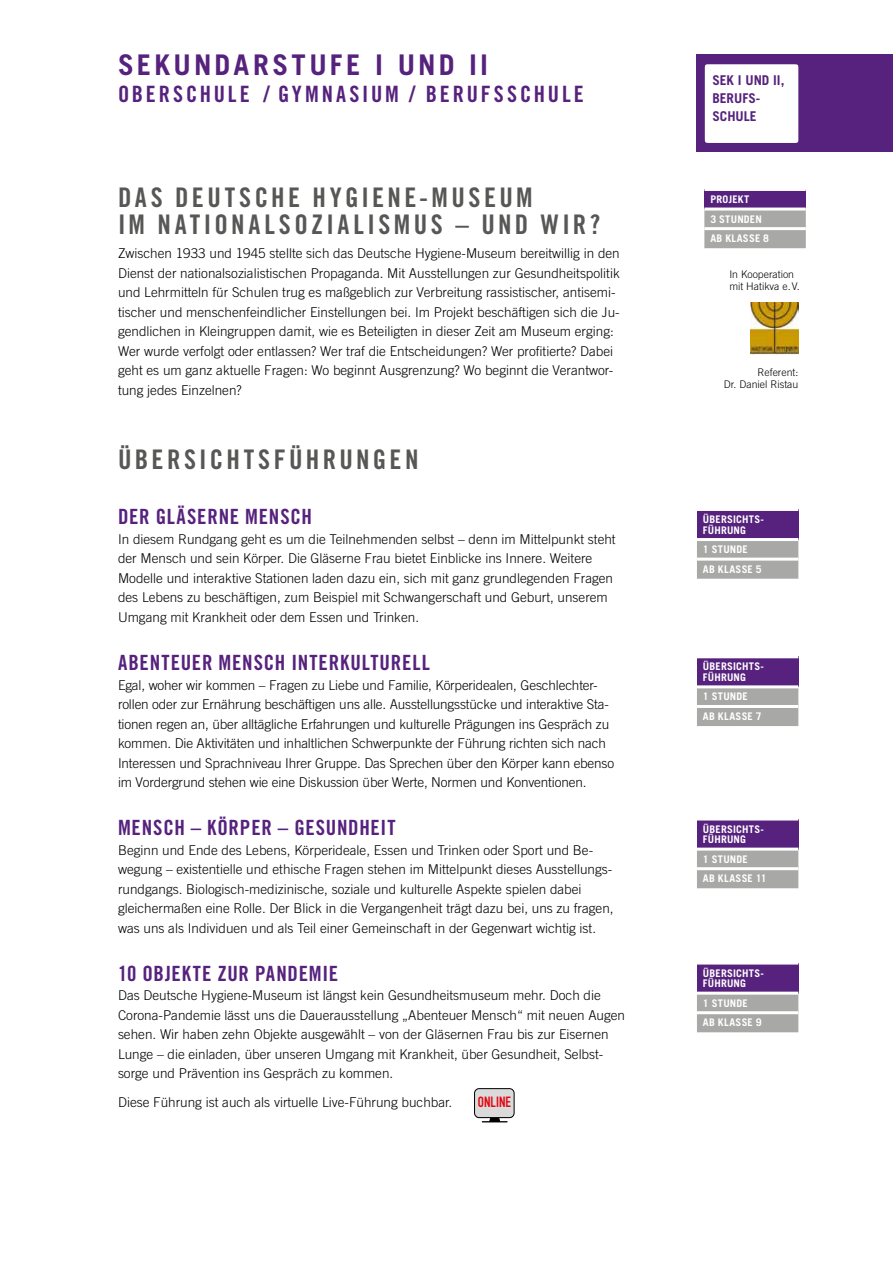
<style>
.page{position:relative;width:893px;height:1263px;background:#fff}
.page>*{position:absolute;margin:0;border:0;box-sizing:border-box;transform-origin:0 0}
.t1{font:700 28.5px "Trade Gothic LT Pro";letter-spacing:.11em;color:#56227d}
.t2{font:27px/27px "Trade Gothic LT Pro Bd Cn 20";letter-spacing:.125em;color:#575756}
.t3{font:22.5px "Trade Gothic LT Pro Bd Cn 20";letter-spacing:.125em;color:#56227d}
.t4{font:21px "Trade Gothic LT Pro Bd Cn 20";letter-spacing:.04em;color:#56227d}
.t5{font:700 14.55px "DIN Condensed";color:#e30613}
.t6{font:300 13.5px/19.5px "Trade Gothic LT Pro";color:#000}
.t7{font:700 13.5px/18px "Trade Gothic LT Pro";color:#56227d}
.t8{font:700 10.5px/19.6px "Trade Gothic LT Pro";letter-spacing:.02em;color:#fff}
.t9{font:300 10.5px/12px "Trade Gothic LT Pro";color:#000}
</style>
<div class="page">
<div style="left:696px;top:54px;width:197px;height:98px;background:#56227d"></div>
<div style="left:705px;top:64px;width:93px;height:79px;background:#fff;border-radius:4px"></div>
<div style="left:697px;top:657px;width:101px;height:30px;background:#56227d"></div>
<div style="left:697px;top:688px;width:101px;height:38px;background:#a8a8a7"></div>
<hr style="left:697px;top:655px;width:101px;height:3px;background:#fff">
<hr style="left:697px;top:685px;width:101px;height:3px;background:#fff">
<hr style="left:697px;top:705px;width:101px;height:3px;background:#fff">
<div style="left:697px;top:509px;width:101px;height:30px;background:#56227d"></div>
<div style="left:697px;top:541px;width:101px;height:38px;background:#a8a8a7"></div>
<hr style="left:697px;top:508px;width:101px;height:3px;background:#fff">
<hr style="left:697px;top:538px;width:101px;height:3px;background:#fff">
<hr style="left:697px;top:558px;width:101px;height:3px;background:#fff">
<div style="left:697px;top:963px;width:101px;height:30px;background:#56227d"></div>
<div style="left:697px;top:995px;width:101px;height:37px;background:#a8a8a7"></div>
<hr style="left:697px;top:961px;width:101px;height:3px;background:#fff">
<hr style="left:697px;top:992px;width:101px;height:3px;background:#fff">
<hr style="left:697px;top:1011px;width:101px;height:3px;background:#fff">
<div style="left:697px;top:819px;width:101px;height:30px;background:#56227d"></div>
<div style="left:697px;top:851px;width:101px;height:37px;background:#a8a8a7"></div>
<hr style="left:697px;top:817px;width:101px;height:3px;background:#fff">
<hr style="left:697px;top:848px;width:101px;height:3px;background:#fff">
<hr style="left:697px;top:867px;width:101px;height:3px;background:#fff">
<svg style="left:476px;top:1089px;width:38px;height:33px"></svg>
<div style="left:475px;top:1088px;width:39px;height:29px;background:#dadada;border-radius:5px"></div>
<div style="left:474px;top:1088px;width:40px;height:30px;border:1px solid #000;border-radius:5px"></div>
<img style="left:750px;top:303px;width:48px;height:51px">
<div style="left:704px;top:189px;width:102px;height:20px;background:#56227d"></div>
<div style="left:704px;top:211px;width:102px;height:37px;background:#a8a8a7"></div>
<hr style="left:704px;top:188px;width:102px;height:3px;background:#fff">
<hr style="left:704px;top:208px;width:102px;height:3px;background:#fff">
<hr style="left:704px;top:227px;width:102px;height:3px;background:#fff">
<h1 class="t1" style="left:118px;top:47px;width:372px">SEKUNDARSTUFE I UND II</h1>
<h3 class="t3" style="left:118px;top:80px;width:467px">OBERSCHULE / GYMNASIUM / BERUFSSCHULE</h3>
<h2 class="t2" style="left:118px;top:184px;width:484px">DAS DEUTSCHE HYGIENE-MUSEUM<br>IM NATIONALSOZIALISMUS – UND WIR?</h2>
<p class="t6" style="left:118px;top:244px;width:503px">Zwischen 1933 und 1945 stellte sich das Deutsche Hygiene-Museum bereitwillig in den Dienst der nationalsozialistischen Propaganda. Mit Ausstellungen zur Gesundheitspolitik und Lehrmitteln für Schulen trug es maßgeblich zur Verbreitung rassistischer, antisemi&shy;tischer und menschenfeindlicher Einstellungen bei. Im Projekt beschäftigen sich die Ju&shy;gendlichen in Kleingruppen damit, wie es Beteiligten in dieser Zeit am Museum erging:<br>Wer wurde verfolgt oder entlassen? Wer traf die Entscheidungen? Wer profitierte? Dabei geht es um ganz aktuelle Fragen: Wo beginnt Ausgrenzung? Wo beginnt die Verantwor&shy;tung jedes Einzelnen?</p>
<h2 class="t2" style="left:118px;top:446px;width:302px">ÜBERSICHTSFÜHRUNGEN</h2>
<h3 class="t4" style="left:118px;top:504px;width:196px">DER GLÄSERNE MENSCH</h3>
<p class="t6" style="left:118px;top:529px;width:499px">In diesem Rundgang geht es um die Teilnehmenden selbst – denn im Mittelpunkt steht der Mensch und sein Körper. Die Gläserne Frau bietet Einblicke ins Innere. Weitere Modelle und interaktive Stationen laden dazu ein, sich mit ganz grundlegenden Fragen des Lebens zu beschäftigen, zum Beispiel mit Schwangerschaft und Geburt, unserem Umgang mit Krankheit oder dem Essen und Trinken.</p>
<h3 class="t4" style="left:118px;top:650px;width:313px">ABENTEUER MENSCH INTERKULTURELL</h3>
<p class="t6" style="left:118px;top:675px;width:498px">Egal, woher wir kommen – Fragen zu Liebe und Familie, Körperidealen, Geschlechter&shy;rollen oder zur Ernährung beschäftigen uns alle. Ausstellungsstücke und interaktive Sta&shy;tionen regen an, über alltägliche Erfahrungen und kulturelle Prägungen ins Gespräch zu kommen. Die Aktivitäten und inhaltlichen Schwerpunkte der Führung richten sich nach Interessen und Sprachniveau Ihrer Gruppe. Das Sprechen über den Körper kann ebenso im Vordergrund stehen wie eine Diskussion über Werte, Normen und Konventionen.</p>
<h3 class="t4" style="left:118px;top:815px;width:279px">MENSCH – KÖRPER – GESUNDHEIT</h3>
<p class="t6" style="left:118px;top:840px;width:497px">Beginn und Ende des Lebens, Körperideale, Essen und Trinken oder Sport und Be&shy;wegung – existentielle und ethische Fragen stehen im Mittelpunkt dieses Ausstellungs&shy;rundgangs. Biologisch-medizinische, soziale und kulturelle Aspekte spielen dabei gleichermaßen eine Rolle. Der Blick in die Vergangenheit trägt dazu bei, uns zu fragen, was uns als Individuen und als Teil einer Gemeinschaft in der Gegenwart wichtig ist.</p>
<h3 class="t4" style="left:118px;top:960px;width:221px">10 OBJEKTE ZUR PANDEMIE</h3>
<p class="t6" style="left:118px;top:985px;width:509px">Das Deutsche Hygiene-Museum ist längst kein Gesundheitsmuseum mehr. Doch die Corona-Pandemie lässt uns die Dauerausstellung „Abenteuer Mensch“ mit neuen Augen sehen. Wir haben zehn Objekte ausgewählt – von der Gläsernen Frau bis zur Eisernen Lunge – die einladen, über unseren Umgang mit Krankheit, über Gesundheit, Selbst&shy;sorge und Prävention ins Gespräch zu kommen.</p>
<p class="t6" style="left:118px;top:1092px;width:336px">Diese Führung ist auch als virtuelle Live-Führung buchbar.</p>
<p class="t5" style="left:478px;top:1092px;width:34px">ONLINE</p>
<p class="t7" style="left:712px;top:71px;width:74px">SEK I UND II,<br>BERUFS-<br>SCHULE</p>
<p class="t8" style="left:710px;top:189px;width:60px">PROJEKT<br>3 STUNDEN<br>AB KLASSE 8</p>
<p class="t9" style="left:729px;top:268px;width:72px">In Kooperation mit Hatikva e.V.</p>
<p class="t9" style="left:724px;top:366px;width:76px;text-align:right">Referent:<br>Dr. Daniel Ristau</p>
<p class="t8" style="left:703px;top:514px;width:63px;line-height:10.5px">ÜBERSICHTS-<br>FÜHRUNG</p>
<p class="t8" style="left:703px;top:539px;width:60px">1 STUNDE<br>AB KLASSE 5</p>
<p class="t8" style="left:703px;top:661px;width:63px;line-height:10.5px">ÜBERSICHTS-<br>FÜHRUNG</p>
<p class="t8" style="left:703px;top:687px;width:60px">1 STUNDE<br>AB KLASSE 7</p>
<p class="t8" style="left:703px;top:823px;width:63px;line-height:10.5px">ÜBERSICHTS-<br>FÜHRUNG</p>
<p class="t8" style="left:703px;top:849px;width:65px">1 STUNDE<br>AB KLASSE 11</p>
<p class="t8" style="left:703px;top:967px;width:63px;line-height:10.5px">ÜBERSICHTS-<br>FÜHRUNG</p>
<p class="t8" style="left:703px;top:993px;width:60px">1 STUNDE<br>AB KLASSE 9</p>
</div>
